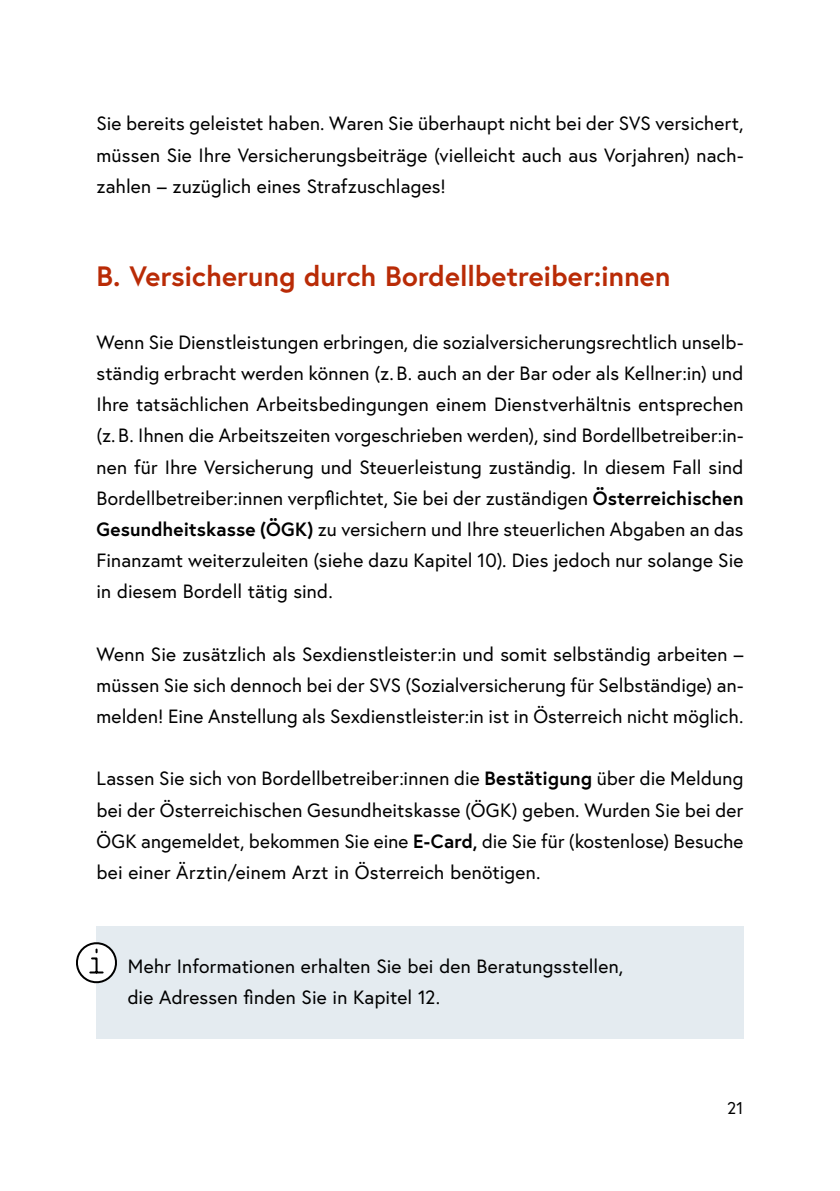
<style>
.page{position:relative;width:840px;height:1191px;background:#fff}
.page>*{position:absolute;margin:0;border:0;box-sizing:border-box;transform-origin:0 0}
.h2_ohne_Nummerierung{font:700 28px "Europa Austria";color:#b92b06}
.p_Abstand_danach{font:19.2px/31.2px "Europa Austria";letter-spacing:.005em;color:#000;text-align:justify}
.Infobox_p_Infobox_ohne_h{font:19.2px/31.2px "Europa Austria";letter-spacing:.01em;color:#000}
.t1{font:17px "Europa Austria";color:#000}
.s1{font-weight:700}
</style>
<div class="page">
<div style="left:96px;top:926px;width:647px;height:113px;background:#e4ebf0"></div>
<svg style="left:76px;top:942px;width:41px;height:42px"></svg>
<p class="p_Abstand_danach" style="left:96px;top:108px;width:648px">Sie bereits geleistet haben. Waren Sie überhaupt nicht bei der SVS versichert, müssen Sie Ihre Versicherungsbeiträge (vielleicht auch aus Vorjahren) nach&shy;zahlen – zuzüglich eines Strafzuschlages!</p>
<h2 class="h2_ohne_Nummerierung" style="left:96px;top:257px;width:575px">B. Versicherung durch Bordellbetreiber:innen</h2>
<p class="p_Abstand_danach" style="left:96px;top:326px;width:648px">Wenn Sie Dienstleistungen erbringen, die sozialversicherungsrechtlich unselb&shy;ständig erbracht werden können (z. B. auch an der Bar oder als Kellner:in) und Ihre tatsächlichen Arbeitsbedingungen einem Dienstverhältnis entsprechen (z.B. Ihnen die Arbeitszeiten vorgeschrieben werden), sind Bordellbetreiber:in&shy;nen für Ihre Versicherung und Steuerleistung zuständig. In diesem Fall sind Bordellbetreiber:innen verpflichtet, Sie bei der zuständigen <span class="s1">Österreichischen Gesundheitskasse (ÖGK)</span> zu versichern und Ihre steuerlichen Abgaben an das Finanzamt weiterzuleiten (siehe dazu Kapitel 10). Dies jedoch nur solange Sie in diesem Bordell tätig sind.</p>
<p class="p_Abstand_danach" style="left:96px;top:638px;width:648px">Wenn Sie zusätzlich als Sexdienstleister:in und somit selbständig arbeiten – müssen Sie sich dennoch bei der SVS (Sozialversicherung für Selbständige) an&shy;melden! Eine Anstellung als Sexdienstleister:in ist in Österreich nicht möglich.</p>
<p class="p_Abstand_danach" style="left:96px;top:763px;width:648px">Lassen Sie sich von Bordellbetreiber:innen die <span class="s1">Bestätigung</span> über die Meldung bei der Österreichischen Gesundheitskasse (ÖGK) geben. Wurden Sie bei der ÖGK angemeldet, bekommen Sie eine <span class="s1">E-Card,</span> die Sie für (kostenlose) Besuche bei einer Ärztin/einem Arzt in Österreich benötigen.</p>
<p class="Infobox_p_Infobox_ohne_h" style="left:128px;top:950px;width:497px">Mehr Informationen erhalten Sie bei den Beratungsstellen, die Adressen finden Sie in Kapitel 12.</p>
<p class="t1" style="left:726px;top:1096px;width:18px">21</p>
</div>
